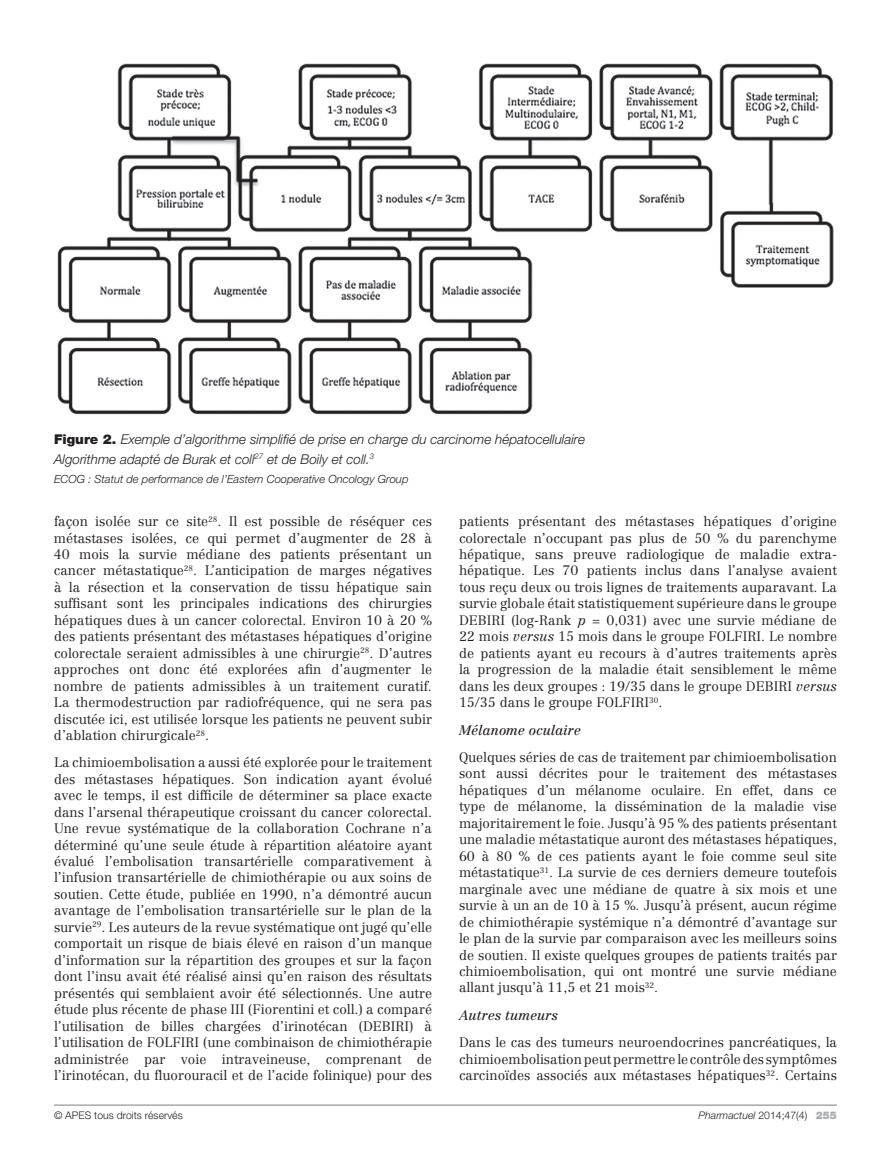
<style>
.page{position:relative;width:891px;height:1161px;background:#fff}
.page>*{position:absolute;margin:0;border:0;box-sizing:border-box;transform-origin:0 0}
.t1{font:300 13.5px/16.5px "Centennial";color:#231f20;text-align:justify}
.t2{font:italic 300 13.5px/19.5px "Helvetica Neue";color:#231f20}
.t3{font:italic 13.5px "Centennial";color:#231f20}
.t4{font:italic 300 11.25px "Helvetica Neue";color:#231f20}
.t5{font:italic 300 10.5px "Helvetica Neue";color:#231f20}
.t6{font:300 10.5px "Helvetica Neue";color:#231f20}
.s1{font-weight:900;font-style:normal}
.s2{font-style:italic}
.s3{font-style:normal}
.s4{font-weight:900;font-style:normal;color:#a8a9ad}
</style>
<div class="page">
<hr style="left:54px;top:1104px;width:783px;height:2px;background:#a8a9ad">
<img style="left:57px;top:63px;width:777px;height:352px">
<p class="t2" style="left:54px;top:430px;width:533px"><span class="s1">Figure 2.</span> Exemple d’algorithme simplifié de prise en charge du carcinome hépatocellulaire<br>Algorithme adapté de Burak et coll<sup>27</sup> et de Boily et coll.<sup>3</sup></p>
<p class="t4" style="left:54px;top:473px;width:356px">ECOG : Statut de performance de l’Eastern Cooperative Oncology Group</p>
<p class="t1" style="left:54px;top:513px;width:380px">façon isolée sur ce site<sup>28</sup>. Il est possible de réséquer ces métastases isolées, ce qui permet d’augmenter de 28 à 40 mois la survie médiane des patients présentant un cancer métastatique<sup>28</sup>. L’anticipation de marges négatives à la résection et la conservation de tissu hépatique sain suffisant sont les principales indications des chirurgies hépatiques dues à un cancer colorectal. Environ 10 à 20 % des patients présentant des métastases hépatiques d’origine colorectale seraient admissibles à une chirurgie<sup>28</sup>. D’autres approches ont donc été explorées afin d’augmenter le nombre de patients admissibles à un traitement curatif.<br>La thermodestruction par radiofréquence, qui ne sera pas discutée ici, est utilisée lorsque les patients ne peuvent subir d’ablation chirurgicale<sup>28</sup>.</p>
<p class="t1" style="left:54px;top:754px;width:380px">La chimioembolisation a aussi été explorée pour le traitement des métastases hépatiques. Son indication ayant évolué avec le temps, il est difficile de déterminer sa place exacte dans l’arsenal thérapeutique croissant du cancer colorectal.<br>Une revue systématique de la collaboration Cochrane n’a déterminé qu’une seule étude à répartition aléatoire ayant évalué l’embolisation transartérielle comparativement à l’infusion transartérielle de chimiothérapie ou aux soins de soutien. Cette étude, publiée en 1990, n’a démontré aucun avantage de l’embolisation transartérielle sur le plan de la survie<sup>29</sup>. Les auteurs de la revue systématique ont jugé qu’elle comportait un risque de biais élevé en raison d’un manque d’information sur la répartition des groupes et sur la façon dont l’insu avait été réalisé ainsi qu’en raison des résultats présentés qui semblaient avoir été sélectionnés. Une autre étude plus récente de phase III (Fiorentini et coll.) a comparé l’utilisation de billes chargées d’irinotécan (DEBIRI) à l’utilisation de FOLFIRI (une combinaison de chimiothérapie administrée par voie intraveineuse, comprenant de l’irinotécan, du fluorouracil et de l’acide folinique) pour des</p>
<p class="t1" style="left:459px;top:513px;width:380px">patients présentant des métastases hépatiques d’origine colorectale n’occupant pas plus de 50 % du parenchyme hépatique, sans preuve radiologique de maladie extra&shy;hépatique. Les 70 patients inclus dans l’analyse avaient tous reçu deux ou trois lignes de traitements auparavant. La survie globale était statistiquement supérieure dans le groupe DEBIRI (log-Rank <span class="s2">p</span> = 0,031) avec une survie médiane de 22 mois <span class="s2">versus</span> 15 mois dans le groupe FOLFIRI. Le nombre de patients ayant eu recours à d’autres traitements après la progression de la maladie était sensiblement le même dans les deux groupes : 19/35 dans le groupe DEBIRI <span class="s2">versus </span>15/35 dans le groupe FOLFIRI<sup>30</sup>.</p>
<p class="t3" style="left:459px;top:722px;width:123px">Mélanome oculaire</p>
<p class="t1" style="left:459px;top:749px;width:380px">Quelques séries de cas de traitement par chimioembolisation sont aussi décrites pour le traitement des métastases hépatiques d’un mélanome oculaire. En effet, dans ce type de mélanome, la dissémination de la maladie vise majoritairement le foie. Jusqu’à 95 % des patients présentant une maladie métastatique auront des métastases hépatiques, 60 à 80 % de ces patients ayant le foie comme seul site métastatique<sup>31</sup>. La survie de ces derniers demeure toutefois marginale avec une médiane de quatre à six mois et une survie à un an de 10 à 15 %. Jusqu’à présent, aucun régime de chimiothérapie systémique n’a démontré d’avantage sur le plan de la survie par comparaison avec les meilleurs soins de soutien. Il existe quelques groupes de patients traités par chimioembolisation, qui ont montré une survie médiane allant jusqu’à 11,5 et 21 mois<sup>32</sup>.</p>
<p class="t3" style="left:459px;top:1007px;width:100px">Autres tumeurs</p>
<p class="t1" style="left:459px;top:1034px;width:380px">Dans le cas des tumeurs neuroendocrines pancréatiques, la chimioembolisation peut permettre le contrôle des symptômes carcinoïdes associés aux métastases hépatiques<sup>32</sup>. Certains</p>
<p class="t6" style="left:54px;top:1109px;width:130px">© APES tous droits réservés</p>
<p class="t5" style="left:699px;top:1109px;width:140px">Pharmactuel <span class="s3">2014;47(4)</span> <span class="s4">255</span></p>
</div>
